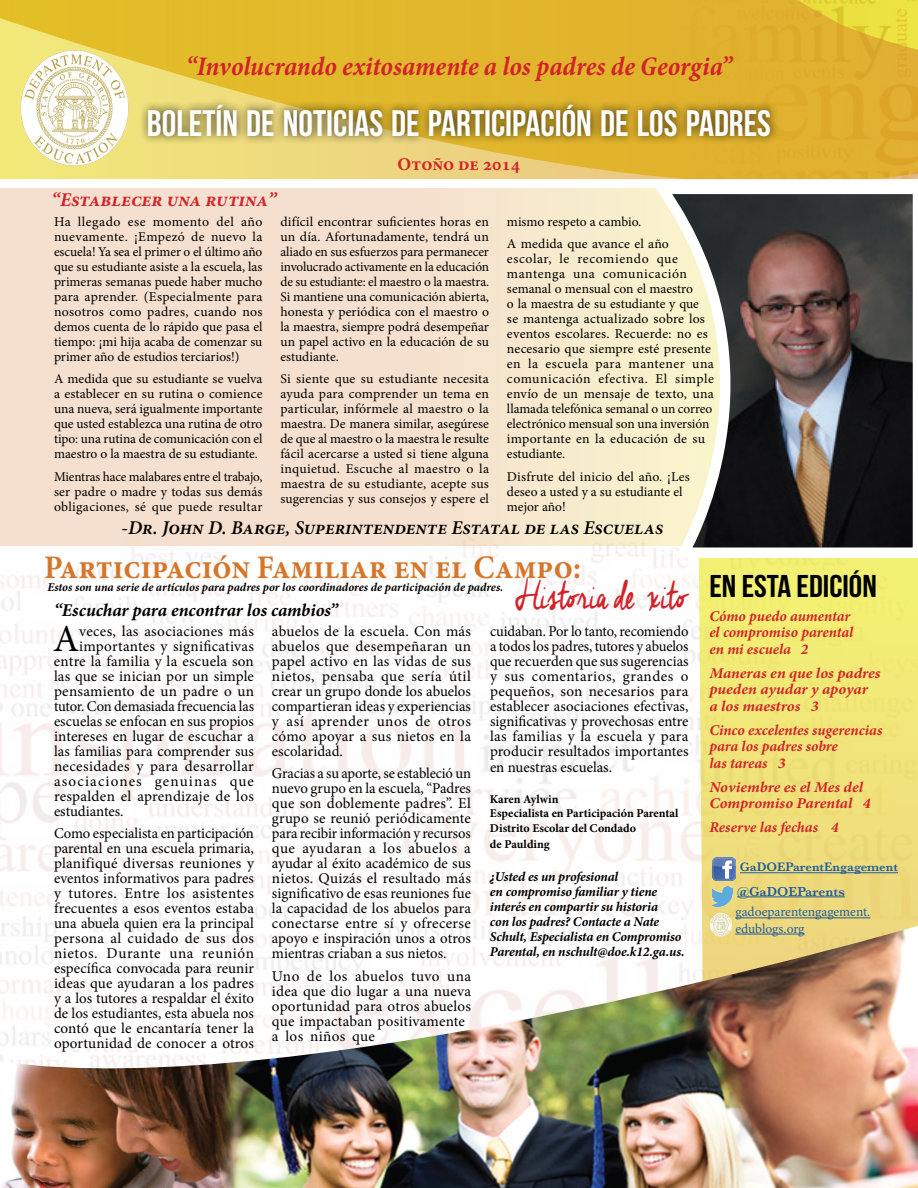
<style>
.page{position:relative;width:918px;height:1188px;background:#fff}
.page>*{position:absolute;margin:0;border:0;box-sizing:border-box;transform-origin:0 0}
.t1{font:40.2px "Cheddar Jack";letter-spacing:-.045em;color:#d2232a;scale:.82 1}
.t2{font:38.1px "Minion Pro";color:#000}
.t3{font:36.75px "Bebas Neue";color:#fff}
.t4{font:700 33px "Minion Pro";color:#d6762a;scale:.94 1}
.t5{font:31.5px "Bebas Neue";color:#000;scale:1.08 1}
.t6{font:italic 700 condensed 27px "Minion Pro";color:#d2232a}
.t7{font:italic 600 19.5px "Minion Pro";color:#000}
.t8{font:italic 700 19.5px "Minion Pro";color:#d2232a}
.t9{font:italic 700 18px "Minion Pro";color:#000}
.t10{font:700 18px "Minion Pro";color:#d2232a}
.t11{font:15px/15px "Minion Pro";letter-spacing:.01em;color:#000;text-align:justify}
.t12{font:italic 700 15px/16.5px "Minion Pro";letter-spacing:-.005em;color:#d2232a}
.t13{font:italic 700 15px/16.5px "Minion Pro";letter-spacing:-.005em;color:#d2232a;scale:1.06 1}
.t14{font:15px "Minion Pro";letter-spacing:-.01em;color:#000}
.t15{font:15px "Minion Pro";letter-spacing:.075em;color:#000}
.t16{font:13.5px/15px "Minion Pro";letter-spacing:.005em;color:#000;text-align:justify}
.t17{font:italic 700 13.5px/15px "Minion Pro";letter-spacing:-.015em;color:#000}
.t18{font:13.5px/16.2px "Minion Pro";color:#215e9e}
.t19{font:600 13.5px "Baskerville";color:#215e9e}
.t20{font:600 12.75px "Baskerville";color:#215e9e}
.t21{font:700 12px/14.4px "Minion Pro";letter-spacing:.005em;color:#000}
.t22{font:italic 700 12px "Minion Pro";color:#000}
</style>
<div class="page">
<img style="left:0;top:545px;width:699px;height:381px">
<svg style="left:699px;top:563px;width:219px;height:363px;background:#efe478"></svg>
<svg style="left:0;top:0;width:918px;height:179px;background:#e3bd3b"></svg>
<div style="left:0;top:184px;width:832px;height:361px;background:linear-gradient(to bottom,#f6e2ce,#f6e2ce)"></div>
<img style="left:0;top:926px;width:918px;height:262px">
<img style="left:16px;top:47px;width:117px;height:121px">
<svg style="left:648px;top:174px;width:270px;height:389px;background:#7c756a"></svg>
<img style="left:712px;top:886px;width:21px;height:21px">
<hr style="left:737px;top:897px;width:108px;height:1px;background:#215e9e">
<hr style="left:735px;top:918px;width:135px;height:1px;background:#215e9e">
<hr style="left:735px;top:934px;width:70px;height:1px;background:#215e9e">
<img style="left:712px;top:857px;width:23px;height:23px">
<hr style="left:740px;top:872px;width:158px;height:1px;background:#215e9e">
<img style="left:709px;top:913px;width:24px;height:23px">
<div style="left:139px;top:95px;width:641px;height:51px;background:#000;opacity:.75"></div>
<div style="left:0;top:179px;width:918px;height:9px;background:#fff"></div>
<h3 class="t6" style="left:186px;top:48px;width:548px">“Involucrando exitosamente a los padres de Georgia”</h3>
<h3 class="t3" style="left:147px;top:103px;width:626px">BOLETÍN DE NOTICIAS DE PARTICIPACIÓN DE LOS PADRES</h3>
<p class="t10" style="left:398px;top:151px;width:124px">Otoño de 2014</p>
<h3 class="t8" style="left:51px;top:186px;width:227px">“Establecer una rutina”</h3>
<p class="t16" style="left:54px;top:214px;width:210px">Ha llegado ese momento del año nuevamente. ¡Empezó de nuevo la escuela! Ya sea el primer o el último año que su estudiante asiste a la escuela, las primeras semanas puede haber mucho para aprender. (Especialmente para nosotros como padres, cuando nos demos cuenta de lo rápido que pasa el tiempo: ¡mi hija acaba de comenzar su primer año de estudios terciarios!)</p>
<p class="t16" style="left:54px;top:372px;width:210px">A medida que su estudiante se vuelva a establecer en su rutina o comience una nueva, será igualmente importante que usted establezca una rutina de otro tipo: una rutina de comunicación con el maestro o la maestra de su estudiante.</p>
<p class="t16" style="left:54px;top:469px;width:210px">Mientras hace malabares entre el trabajo, ser padre o madre y todas sus demás obligaciones, sé que puede resultar</p>
<p class="t16" style="left:280px;top:214px;width:210px">difícil encontrar suficientes horas en un día. Afortunadamente, tendrá un aliado en sus esfuerzos para permanecer involucrado activamente en la educación de su estudiante: el maestro o la maestra.<br>Si mantiene una comunicación abierta, honesta y periódica con el maestro o la maestra, siempre podrá desempeñar un papel activo en la educación de su estudiante.</p>
<p class="t16" style="left:280px;top:372px;width:210px">Si siente que su estudiante necesita ayuda para comprender un tema en particular, infórmele al maestro o la maestra. De manera similar, asegúrese de que al maestro o la maestra le resulte fácil acercarse a usted si tiene alguna inquietud. Escuche al maestro o la maestra de su estudiante, acepte sus sugerencias y sus consejos y espere el</p>
<p class="t16" style="left:507px;top:210px;width:163px;line-height:22.5px">mismo respeto a cambio.<br>A medida que avance el año</p>
<p class="t16" style="left:507px;top:252px;width:209px;text-align:left">escolar, le recomiendo que mantenga una comunicación semanal o mensual con el maestro<br>o la maestra de su estudiante y que<br>se mantenga actualizado sobre los eventos escolares. Recuerde: no es necesario que siempre esté presente en la escuela para mantener una comunicación efectiva. El simple envío de un mensaje de texto, una llamada telefónica semanal o un correo electrónico mensual son una inversión importante en la educación de su estudiante.</p>
<p class="t16" style="left:507px;top:469px;width:184px;text-align:left">Disfrute del inicio del año. ¡Les deseo a usted y a su estudiante el mejor año!</p>
<h3 class="t7" style="left:122px;top:514px;width:543px">-Dr. John D. Barge, Superintendente Estatal de las Escuelas</h3>
<h3 class="t4" style="left:44px;top:544px;width:573px">Participación Familiar en el Campo:</h3>
<h1 class="t1" style="left:515px;top:575px;width:211px">Historia de éxito</h1>
<p class="t22" style="left:47px;top:579px;width:458px">Estos son una serie de artículos para padres por los coordinadores de participación de padres.</p>
<p class="t9" style="left:54px;top:598px;width:286px">“Escuchar para encontrar los cambios”</p>
<h2 class="t2" style="left:53px;top:613px;width:28px">A</h2>
<p class="t11" style="left:79px;top:623px;width:176px">veces, las asociaciones más</p>
<p class="t11" style="left:79px;top:638px;width:176px">importantes y significativas</p>
<p class="t11" style="left:54px;top:653px;width:201px">entre la familia y la escuela son</p>
<p class="t11" style="left:54px;top:668px;width:202px">las que se inician por un simple</p>
<p class="t11" style="left:54px;top:683px;width:201px">pensamiento de un padre o un</p>
<p class="t14" style="left:54px;top:696px;width:202px">tutor. Con demasiada frecuencia las</p>
<p class="t11" style="left:54px;top:713px;width:201px">escuelas se enfocan en sus propios</p>
<p class="t11" style="left:54px;top:728px;width:202px">intereses en lugar de escuchar a</p>
<p class="t11" style="left:54px;top:743px;width:202px">las familias para comprender sus</p>
<p class="t11" style="left:54px;top:758px;width:201px">necesidades y para desarrollar</p>
<p class="t15" style="left:54px;top:771px;width:202px">asociaciones genuinas que</p>
<p class="t11" style="left:54px;top:788px;width:201px">respalden el aprendizaje de los</p>
<p class="t11" style="left:54px;top:803px;width:71px">estudiantes.</p>
<p class="t11" style="left:54px;top:826px;width:202px">Como especialista en participación parental en una escuela primaria, planifiqué diversas reuniones y eventos informativos para padres y tutores. Entre los asistentes frecuentes a esos eventos estaba una abuela quien era la principal persona al cuidado de sus dos nietos. Durante una reunión específica convocada para reunir ideas que ayudaran a los padres y a los tutores a respaldar el éxito de los estudiantes, esta abuela nos contó que le encantaría tener la oportunidad de conocer a otros</p>
<p class="t11" style="left:272px;top:623px;width:201px">abuelos de la escuela. Con más abuelos que desempeñaran un papel activo en las vidas de sus nietos, pensaba que sería útil crear un grupo donde los abuelos compartieran ideas y experiencias y así aprender unos de otros cómo apoyar a sus nietos en la escolaridad.</p>
<p class="t11" style="left:272px;top:766px;width:201px">Gracias a su aporte, se estableció un nuevo grupo en la escuela, “Padres que son doblemente padres”. El grupo se reunió periódicamente para recibir información y recursos que ayudaran a los abuelos a ayudar al éxito académico de sus nietos. Quizás el resultado más significativo de esas reuniones fue la capacidad de los abuelos para conectarse entre sí y ofrecerse apoyo e inspiración unos a otros mientras criaban a sus nietos.</p>
<p class="t11" style="left:272px;top:968px;width:201px;text-align:left">Uno de los abuelos tuvo una idea que dio lugar a una nueva oportunidad para otros abuelos que impactaban positivamente a los niños que</p>
<p class="t11" style="left:490px;top:623px;width:200px">cuidaban. Por lo tanto, recomiendo a todos los padres, tutores y abuelos que recuerden que sus sugerencias y sus comentarios, grandes o pequeños, son necesarios para establecer asociaciones efectivas, significativas y provechosas entre las familias y la escuela y para producir resultados importantes</p>
<p class="t11" style="left:490px;top:760px;width:124px">en nuestras escuelas.</p>
<p class="t21" style="left:490px;top:792px;width:190px">Karen Aylwin<br>Especialista en Participación Parental<br>Distrito Escolar del Condado</p>
<p class="t21" style="left:490px;top:837px;width:61px">de Paulding</p>
<p class="t17" style="left:490px;top:869px;width:196px">¿Usted es un profesional<br>en compromiso familiar y tiene interés en compartir su historia<br>con los padres? Contacte a Nate<br>Schult, Especialista en Compromiso<br>Parental, en nschult@doe.k12.ga.us.</p>
<h3 class="t5" style="left:709px;top:569px;width:156px">EN ESTA EDICIÓN</h3>
<p class="t12" style="left:709px;top:607px;width:146px">Cómo puedo aumentar el compromiso parental en mi escuela 2</p>
<p class="t13" style="left:709px;top:664px;width:163px">Maneras en que los padres pueden ayudar y apoyar<br>a los maestros 3</p>
<p class="t12" style="left:709px;top:721px;width:175px">Cinco excelentes sugerencias para los padres sobre<br>las tareas 3</p>
<p class="t13" style="left:709px;top:778px;width:154px">Noviembre es el Mes del<br>Compromiso Parental 4</p>
<p class="t12" style="left:709px;top:819px;width:131px">Reserve las fechas 4</p>
<p class="t20" style="left:740px;top:858px;width:160px">GaDOEParentEngagement</p>
<p class="t19" style="left:737px;top:882px;width:109px">@GaDOEParents</p>
<p class="t18" style="left:735px;top:904px;width:136px">gadoeparentengagement. edublogs.org</p>
</div>
